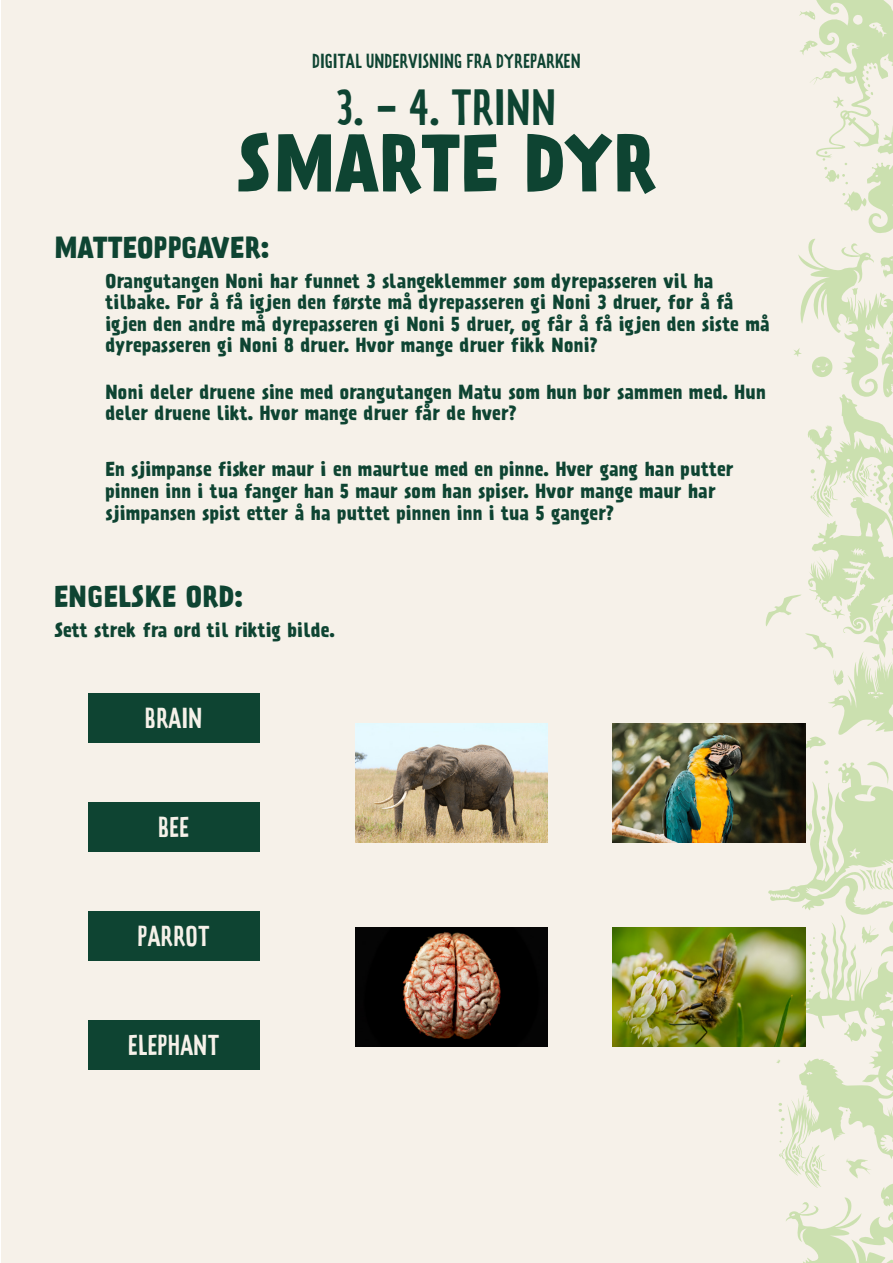
<style>
.page{position:relative;width:893px;height:1263px;background:#fff}
.page>*{position:absolute;margin:0;border:0;box-sizing:border-box;transform-origin:0 0}
.t1{font:700 72px "Prater Sans One";color:#0e4432}
.t2{font:45px "Prater Sans One";color:#0e4432}
.t3{font:700 27px "Prater Sans One";letter-spacing:.01em;color:#0e4432}
.t4{font:25.5px "Prater Sans One";color:#f6f1e9}
.t5{font:700 18px/21.6px "Prater Sans One";color:#0e4432}
.t6{font:18px "Prater Sans One";color:#0e4432}
</style>
<div class="page">
<div style="left:1px;top:0;width:892px;height:1263px;background:#f6f1e9"></div>
<svg style="left:759px;top:0;width:134px;height:1263px"></svg>
<svg style="left:823px;top:485px;width:9px;height:18px"></svg>
<svg style="left:810px;top:469px;width:7px;height:33px"></svg>
<svg style="left:859px;top:463px;width:20px;height:33px"></svg>
<svg style="left:843px;top:475px;width:7px;height:8px"></svg>
<svg style="left:880px;top:307px;width:13px;height:94px"></svg>
<svg style="left:811px;top:356px;width:22px;height:22px"></svg>
<svg style="left:833px;top:96px;width:11px;height:12px"></svg>
<svg style="left:842px;top:191px;width:24px;height:21px"></svg>
<svg style="left:823px;top:151px;width:25px;height:33px"></svg>
<svg style="left:799px;top:11px;width:17px;height:9px"></svg>
<svg style="left:799px;top:40px;width:19px;height:16px"></svg>
<svg style="left:861px;top:925px;width:18px;height:19px"></svg>
<svg style="left:865px;top:65px;width:11px;height:31px"></svg>
<svg style="left:844px;top:1021px;width:22px;height:21px"></svg>
<div style="left:88px;top:693px;width:171px;height:49px;background:#0e4432"></div>
<div style="left:88px;top:802px;width:171px;height:50px;background:#0e4432"></div>
<div style="left:88px;top:911px;width:171px;height:50px;background:#0e4432"></div>
<div style="left:88px;top:1020px;width:171px;height:50px;background:#0e4432"></div>
<img style="left:613px;top:723px;width:192px;height:119px">
<img style="left:613px;top:927px;width:192px;height:119px">
<img style="left:356px;top:927px;width:192px;height:119px">
<img style="left:356px;top:723px;width:192px;height:119px">
<p class="t6" style="left:312px;top:51px;width:270px">DIGITAL UNDERVISNING FRA DYREPARKEN</p>
<p class="t2" style="left:337px;top:81px;width:221px">3. - 4. TRINN</p>
<p class="t1" style="left:236px;top:117px;width:421px">SMARTE DYR</p>
<p class="t3" style="left:55px;top:230px;width:217px">MATTEOPPGAVER:</p>
<p class="t5" style="left:105px;top:270px;width:666px">Orangutangen Noni har funnet 3 slangeklemmer som dyrepasseren vil ha tilbake. For å få igjen den første må dyrepasseren gi Noni 3 druer, for å få igjen den andre må dyrepasseren gi Noni 5 druer, og får å få igjen den siste må dyrepasseren gi Noni 8 druer. Hvor mange druer fikk Noni?</p>
<p class="t5" style="left:105px;top:381px;width:662px">Noni deler druene sine med orangutangen Matu som hun bor sammen med. Hun deler druene likt. Hvor mange druer får de hver?</p>
<p class="t5" style="left:105px;top:459px;width:630px">En sjimpanse fisker maur i en maurtue med en pinne. Hver gang han putter pinnen inn i tua fanger han 5 maur som han spiser. Hvor mange maur har sjimpansen spist etter å ha puttet pinnen inn i tua 5 ganger?</p>
<p class="t3" style="left:54px;top:579px;width:191px">ENGELSKE ORD:</p>
<p class="t5" style="left:55px;top:619px;width:282px">Sett strek fra ord til riktig bilde.</p>
<p class="t4" style="left:145px;top:703px;width:59px">BRAIN</p>
<p class="t4" style="left:158px;top:812px;width:33px">BEE</p>
<p class="t4" style="left:138px;top:921px;width:73px">PARROT</p>
<p class="t4" style="left:128px;top:1030px;width:93px">ELEPHANT</p>
</div>
